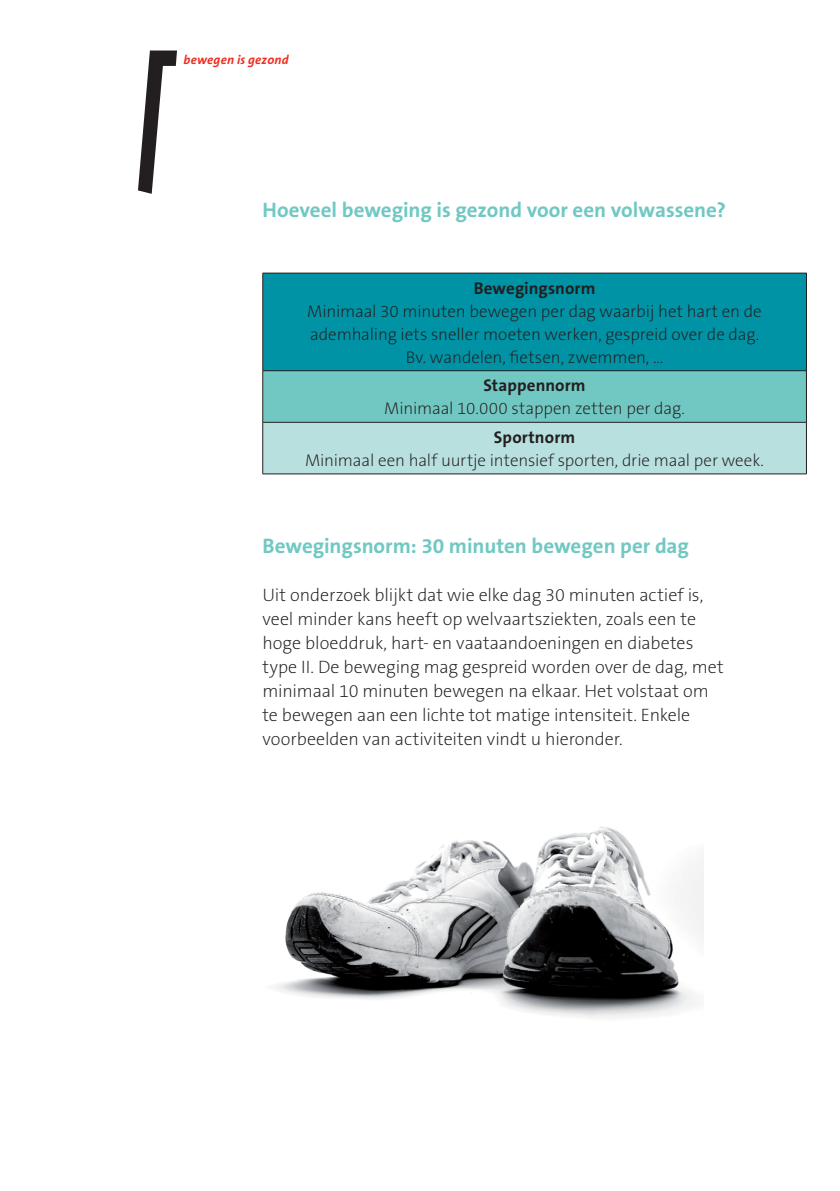
<style>
.page{position:relative;width:840px;height:1191px;background:#fff}
.page>*{position:absolute;margin:0;border:0;box-sizing:border-box;transform-origin:0 0}
.t1{font:700 21px "The Sans B W7";color:#71c8c3}
.t2{font:200 18px/24px "The Sans B W2";letter-spacing:-.01em;color:#231f20}
.t3{font:200 17px/23px "The Sans B W2";letter-spacing:-.005em;color:#231f20;text-align:center}
.t4{font:700 17px "The Sans B W7";letter-spacing:.005em;color:#231f20}
.t5{font:italic 700 12.8px "The Sans B W7";letter-spacing:.015em;color:#ee2e22}
</style>
<div class="page">
<svg style="left:138px;top:50px;width:39px;height:144px"></svg>
<div style="left:262px;top:273px;width:544px;height:98px;background:#0093a5"></div>
<div style="left:262px;top:371px;width:544px;height:51px;background:#71c8c3"></div>
<div style="left:262px;top:422px;width:544px;height:52px;background:#b8e0de"></div>
<hr style="left:262px;top:273px;width:544px;height:1px;background:#231f20">
<hr style="left:262px;top:273px;width:1px;height:97px;background:#231f20">
<hr style="left:805px;top:273px;width:1px;height:97px;background:#231f20">
<hr style="left:262px;top:370px;width:544px;height:1px;background:#231f20">
<hr style="left:262px;top:371px;width:1px;height:51px;background:#231f20">
<hr style="left:805px;top:371px;width:1px;height:51px;background:#231f20">
<hr style="left:262px;top:422px;width:544px;height:1px;background:#231f20">
<hr style="left:262px;top:422px;width:1px;height:51px;background:#231f20">
<hr style="left:805px;top:422px;width:1px;height:51px;background:#231f20">
<hr style="left:262px;top:473px;width:544px;height:1px;background:#231f20">
<img style="left:273px;top:827px;width:429px;height:191px">
<p class="t5" style="left:183px;top:51px;width:107px">bewegen is gezond</p>
<p class="t1" style="left:262px;top:196px;width:464px">Hoeveel beweging is gezond voor een volwassene?</p>
<p class="t4" style="left:473px;top:277px;width:123px">Bewegingsnorm</p>
<p class="t3" style="left:307px;top:299px;width:456px">Minimaal 30 minuten bewegen per dag waarbij het hart en de ademhaling iets sneller moeten werken, gespreid over de dag.<br>Bv. wandelen, fietsen, zwemmen, ...</p>
<p class="t4" style="left:483px;top:375px;width:104px">Stappennorm</p>
<p class="t3" style="left:384px;top:397px;width:302px">Minimaal 10.000 stappen zetten per dag.</p>
<p class="t4" style="left:493px;top:426px;width:83px">Sportnorm</p>
<p class="t3" style="left:305px;top:449px;width:460px">Minimaal een half uurtje intensief sporten, drie maal per week.</p>
<p class="t1" style="left:262px;top:532px;width:427px">Bewegingsnorm: 30 minuten bewegen per dag</p>
<p class="t2" style="left:262px;top:583px;width:462px">Uit onderzoek blijkt dat wie elke dag 30 minuten actief is, veel minder kans heeft op welvaartsziekten, zoals een te hoge bloeddruk, hart- en vaataandoeningen en diabetes type II . De beweging mag gespreid worden over de dag, met minimaal 10 minuten bewegen na elkaar. Het volstaat om te bewegen aan een lichte tot matige intensiteit. E nkele voorbeelden van activiteiten vindt u hieronder.</p>
</div>
